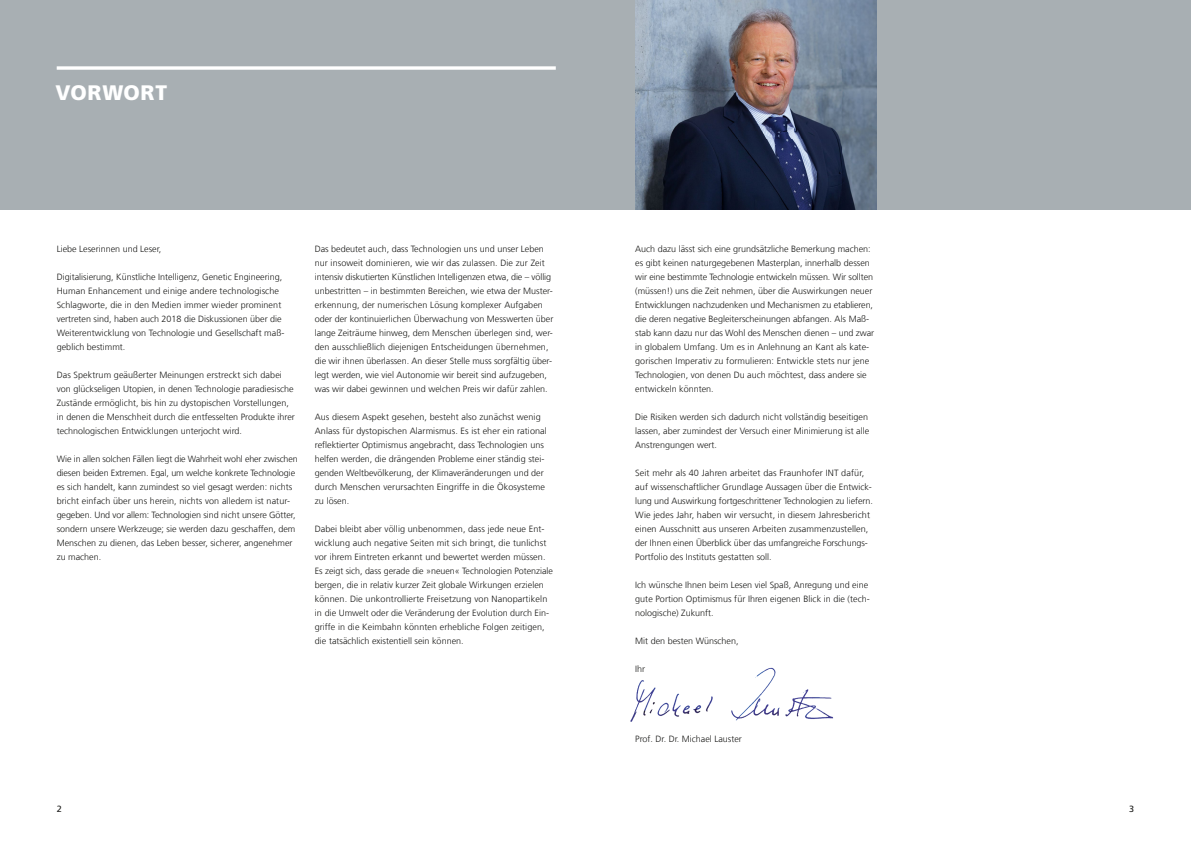
<style>
.page{position:relative;width:1191px;height:842px;background:#fff}
.page>*{position:absolute;margin:0;border:0;box-sizing:border-box;transform-origin:0 0}
.t1{font:900 21px "Frutiger LT Com";letter-spacing:.025em;color:#fff}
.t2{font:300 9px/14px "Frutiger LT Com";color:#1a1a18}
.t3{font:9px "Frutiger LT Com";color:#1a1a18}
</style>
<div class="page">
<img style="left:630px;top:667px;width:204px;height:55px">
<div style="left:595px;top:0;width:596px;height:210px;background:#a8afb3"></div>
<img style="left:635px;top:0;width:241px;height:210px">
<div style="left:0;top:0;width:595px;height:210px;background:#a8afb3"></div>
<svg style="left:57px;top:66px;width:499px;height:4px;background:#f1f2f3"></svg>
<h1 class="t1" style="left:56px;top:80px;width:113px">VORWORT</h1>
<p class="t2" style="left:57px;top:242px;width:106px">Liebe Leserinnen und Leser,</p>
<p class="t2" style="left:57px;top:270px;width:229px">Digitalisierung, Künstliche Intelligenz, Genetic Engineering, Human Enhancement und einige andere technologische Schlagworte, die in den Medien immer wieder prominent vertreten sind, haben auch 2018 die Diskussionen über die Weiterentwicklung von Technologie und Gesellschaft maß&shy;geblich bestimmt.</p>
<p class="t2" style="left:57px;top:368px;width:240px">Das Spektrum geäußerter Meinungen erstreckt sich dabei von glückseligen Utopien, in denen Technologie paradiesische Zustände ermöglicht, bis hin zu dystopischen Vorstellungen, in denen die Menschheit durch die entfesselten Produkte ihrer technologischen Entwicklungen unterjocht wird.</p>
<p class="t2" style="left:57px;top:452px;width:242px">Wie in allen solchen Fällen liegt die Wahrheit wohl eher zwischen diesen beiden Extremen. Egal, um welche konkrete Technologie es sich handelt, kann zumindest so viel gesagt werden: nichts bricht einfach über uns herein, nichts von alledem ist natur&shy;gegeben. Und vor allem: Technologien sind nicht unsere Götter, sondern unsere Werkzeuge; sie werden dazu geschaffen, dem Menschen zu dienen, das Leben besser, sicherer, angenehmer zu machen.</p>
<p class="t2" style="left:315px;top:242px;width:240px">Das bedeutet auch, dass Technologien uns und unser Leben nur insoweit dominieren, wie wir das zulassen. Die zur Zeit intensiv diskutierten Künstlichen Intelligenzen etwa, die – völlig unbestritten – in bestimmten Bereichen, wie etwa der Muster&shy;erkennung, der numerischen Lösung komplexer Aufgaben oder der kontinuierlichen Überwachung von Messwerten über lange Zeiträume hinweg, dem Menschen überlegen sind, wer&shy;den ausschließlich diejenigen Entscheidungen übernehmen, die wir ihnen überlassen. An dieser Stelle muss sorgfältig über&shy;legt werden, wie viel Autonomie wir bereit sind aufzugeben, was wir dabei gewinnen und welchen Preis wir dafür zahlen.</p>
<p class="t2" style="left:315px;top:410px;width:234px">Aus diesem Aspekt gesehen, besteht also zunächst wenig Anlass für dystopischen Alarmismus. Es ist eher ein rational reflektierter Optimismus angebracht, dass Technologien uns helfen werden, die drängenden Probleme einer ständig stei&shy;genden Weltbevölkerung, der Klimaveränderungen und der durch Menschen verursachten Eingriffe in die Ökosysteme zu lösen.</p>
<p class="t2" style="left:315px;top:522px;width:240px">Dabei bleibt aber völlig unbenommen, dass jede neue Ent&shy;wicklung auch negative Seiten mit sich bringt, die tunlichst vor ihrem Eintreten erkannt und bewertet werden müssen.<br>Es zeigt sich, dass gerade die »neuen« Technologien Potenziale bergen, die in relativ kurzer Zeit globale Wirkungen erzielen können. Die unkontrollierte Freisetzung von Nanopartikeln in die Umwelt oder die Veränderung der Evolution durch Ein&shy;griffe in die Keimbahn könnten erhebliche Folgen zeitigen, die tatsächlich existentiell sein können.</p>
<p class="t2" style="left:635px;top:242px;width:240px">Auch dazu lässt sich eine grundsätzliche Bemerkung machen: es gibt keinen naturgegebenen Masterplan, innerhalb dessen wir eine bestimmte Technologie entwickeln müssen. Wir sollten (müssen!) uns die Zeit nehmen, über die Auswirkungen neuer Entwicklungen nachzudenken und Mechanismen zu etablieren, die deren negative Begleiterscheinungen abfangen. Als Maß&shy;stab kann dazu nur das Wohl des Menschen dienen – und zwar in globalem Umfang. Um es in Anlehnung an Kant als kate&shy;gorischen Imperativ zu formulieren: Entwickle stets nur jene Technologien, von denen Du auch möchtest, dass andere sie entwickeln könnten.</p>
<p class="t2" style="left:635px;top:410px;width:236px">Die Risiken werden sich dadurch nicht vollständig beseitigen lassen, aber zumindest der Versuch einer Minimierung ist alle<br>Anstrengungen wert.</p>
<p class="t2" style="left:635px;top:466px;width:239px">Seit mehr als 40 Jahren arbeitet das Fraunhofer INT dafür, auf wissenschaftlicher Grundlage Aussagen über die Entwick&shy;lung und Auswirkung fortgeschrittener Technologien zu liefern.<br>Wie jedes Jahr, haben wir versucht, in diesem Jahresbericht einen Ausschnitt aus unseren Arbeiten zusammenzustellen, der Ihnen einen Überblick über das umfangreiche Forschungs-Portfolio des Instituts gestatten soll.</p>
<p class="t2" style="left:635px;top:578px;width:236px">Ich wünsche Ihnen beim Lesen viel Spaß, Anregung und eine gute Portion Optimismus für Ihren eigenen Blick in die (tech&shy;nologische) Zukunft.</p>
<p class="t2" style="left:635px;top:634px;width:105px">Mit den besten Wünschen,</p>
<p class="t2" style="left:635px;top:662px;width:11px">Ihr</p>
<p class="t2" style="left:635px;top:732px;width:108px">Prof. Dr. Dr. Michael Lauster</p>
<p class="t3" style="left:57px;top:804px;width:7px">2</p>
<p class="t3" style="left:1129px;top:804px;width:7px">3</p>
</div>
